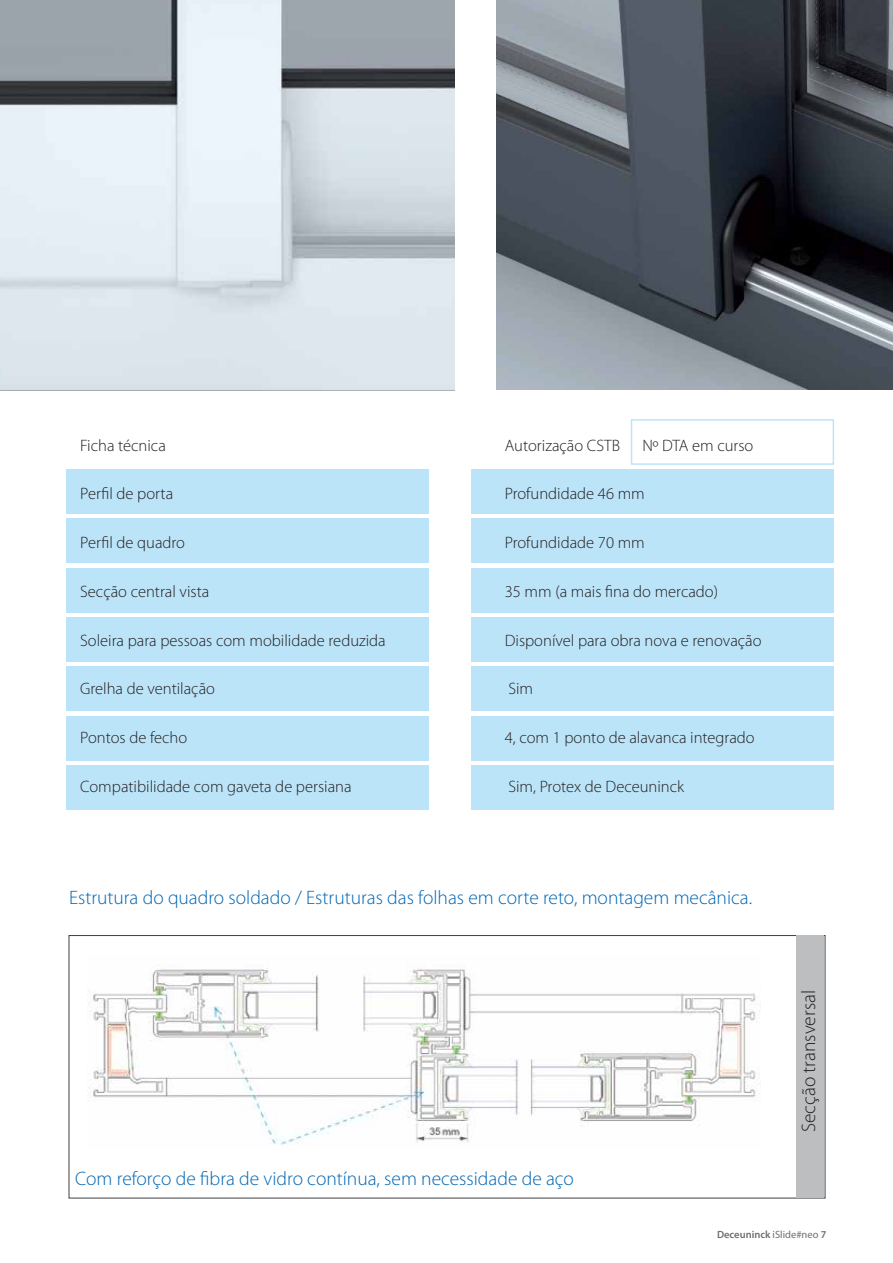
<style>
.page{position:relative;width:893px;height:1263px;background:#fff}
.page>*{position:absolute;margin:0;border:0;box-sizing:border-box;transform-origin:0 0}
.t1{font:300 19.5px "Myriad Pro";color:#0066b3}
.t2{font:300 19.5px "Myriad Pro";color:#231f20}
.t3{font:300 16.5px "Myriad Pro";color:#231f20}
.t4{font:600 10.5px "Myriad Pro";color:#6d6e71}
.s1{font-weight:400}
</style>
<div class="page">
<div style="left:631px;top:419px;width:203px;height:46px;border:2px solid #a9ddf7"></div>
<div style="left:67px;top:469px;width:362px;height:44px;background:#bce4f8"></div>
<div style="left:471px;top:469px;width:362px;height:44px;background:#bce4f8"></div>
<div style="left:67px;top:519px;width:362px;height:44px;background:#bce4f8"></div>
<div style="left:471px;top:519px;width:362px;height:44px;background:#bce4f8"></div>
<div style="left:67px;top:568px;width:362px;height:44px;background:#bce4f8"></div>
<div style="left:471px;top:568px;width:362px;height:44px;background:#bce4f8"></div>
<div style="left:67px;top:617px;width:362px;height:45px;background:#bce4f8"></div>
<div style="left:471px;top:617px;width:362px;height:45px;background:#bce4f8"></div>
<div style="left:67px;top:667px;width:362px;height:44px;background:#bce4f8"></div>
<div style="left:471px;top:667px;width:362px;height:44px;background:#bce4f8"></div>
<div style="left:67px;top:716px;width:362px;height:44px;background:#bce4f8"></div>
<div style="left:471px;top:716px;width:362px;height:44px;background:#bce4f8"></div>
<div style="left:67px;top:765px;width:362px;height:45px;background:#bce4f8"></div>
<div style="left:471px;top:765px;width:362px;height:45px;background:#bce4f8"></div>
<img style="left:497px;top:0;width:396px;height:389px">
<img style="left:0;top:0;width:455px;height:391px">
<div style="left:796px;top:935px;width:28px;height:263px;background:#bcbec0"></div>
<img style="left:88px;top:966px;width:672px;height:179px">
<p class="t3" style="left:80px;top:436px;width:87px">Ficha técnica</p>
<p class="t3" style="left:505px;top:436px;width:117px">Autorização CSTB</p>
<p class="t3" style="left:642px;top:436px;width:113px">Nº DTA em curso</p>
<p class="t3" style="left:80px;top:485px;width:95px">Perfil de porta</p>
<p class="t3" style="left:505px;top:485px;width:142px">Profundidade 46 mm</p>
<p class="t3" style="left:80px;top:533px;width:106px">Perfil de quadro</p>
<p class="t3" style="left:505px;top:533px;width:142px">Profundidade 70 mm</p>
<p class="t3" style="left:80px;top:582px;width:131px">Secção central vista</p>
<p class="t3" style="left:505px;top:582px;width:215px">35 mm (a mais fina do mercado)</p>
<p class="t3" style="left:80px;top:631px;width:307px">Soleira para pessoas com mobilidade reduzida</p>
<p class="t3" style="left:505px;top:631px;width:258px">Disponível para obra nova e renovação</p>
<p class="t3" style="left:80px;top:680px;width:136px">Grelha de ventilação</p>
<p class="t3" style="left:508px;top:680px;width:26px">Sim</p>
<p class="t3" style="left:80px;top:728px;width:109px">Pontos de fecho</p>
<p class="t3" style="left:505px;top:728px;width:251px">4, com 1 ponto de alavanca integrado</p>
<p class="t3" style="left:80px;top:777px;width:273px">Compatibilidade com gaveta de persiana</p>
<p class="t3" style="left:508px;top:777px;width:177px">Sim, Protex de Deceuninck</p>
<p class="t1" style="left:69px;top:887px;width:685px">Estrutura do quadro soldado / Estruturas das folhas em corte reto, montagem mecânica.</p>
<p class="t1" style="left:75px;top:1168px;width:500px">Com reforço de fibra de vidro contínua, sem necessidade de aço</p>
<p class="t2" style="left:798px;top:1132px;width:144px;rotate:-90deg">Secção transversal</p>
<p class="t4" style="left:717px;top:1229px;width:111px">Deceuninck <span class="s1">iSlide#neo</span> 7</p>
</div>
